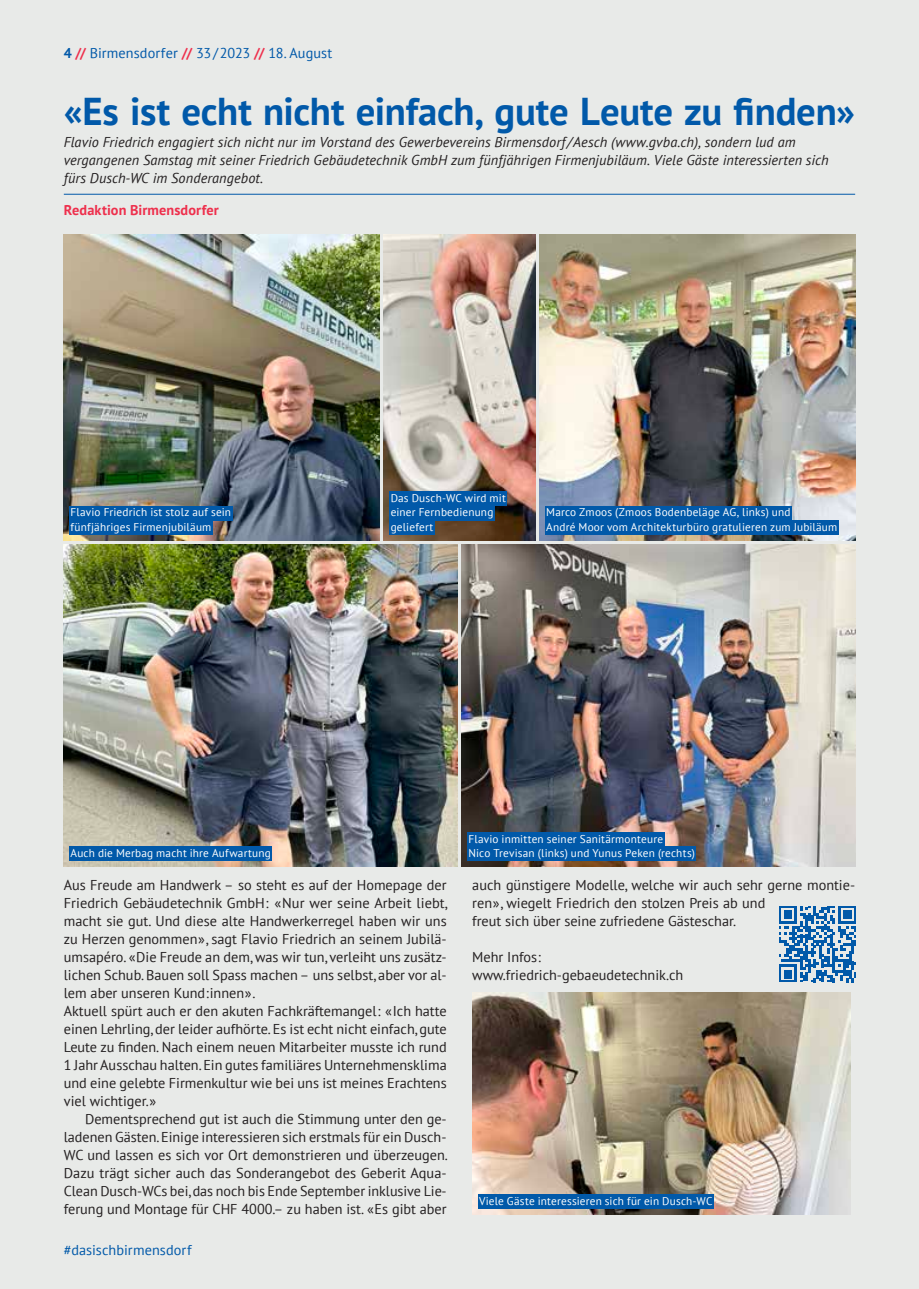
<style>
.page{position:relative;width:919px;height:1289px;background:#fff}
.page>*{position:absolute;margin:0;border:0;box-sizing:border-box;transform-origin:0 0}
.t1{font:700 38.7px "PT Sans";letter-spacing:-.005em;color:#0159a9}
.t2{font:14.25px/18px "PT Sans";color:#231f20}
.t3{font:italic 14.25px/18px "PT Sans";letter-spacing:.005em;color:#231f20}
.t4{font:14.25px "PT Sans";letter-spacing:.005em;color:#0159a9}
.t5{font:700 14.25px "PT Sans";letter-spacing:.01em;color:#ee2f4c}
.t6{font:11.25px/14.2px "PT Sans";letter-spacing:.015em;color:#fff}
.s1{font-weight:700}
.s2{font-weight:700;color:#ee2f4c}
</style>
<div class="page">
<div style="left:0;top:0;width:918px;height:1288px;background:#e8eae8"></div>
<hr style="left:64px;top:194px;width:791px;height:1px;background:#0159a9">
<svg style="left:779px;top:906px;width:76px;height:76px"></svg>
<img style="left:64px;top:235px;width:315px;height:305px">
<div style="left:69px;top:505px;width:163px;height:15px;background:#0159a9"></div>
<div style="left:69px;top:520px;width:144px;height:15px;background:#0159a9"></div>
<img style="left:539px;top:235px;width:316px;height:305px">
<img style="left:384px;top:235px;width:151px;height:305px">
<div style="left:545px;top:505px;width:246px;height:15px;background:#0159a9"></div>
<div style="left:545px;top:520px;width:293px;height:15px;background:#0159a9"></div>
<div style="left:389px;top:491px;width:118px;height:15px;background:#0159a9"></div>
<div style="left:389px;top:505px;width:105px;height:15px;background:#0159a9"></div>
<div style="left:389px;top:520px;width:45px;height:15px;background:#0159a9"></div>
<img style="left:64px;top:544px;width:393px;height:322px">
<img style="left:461px;top:544px;width:394px;height:322px">
<div style="left:69px;top:846px;width:203px;height:15px;background:#0159a9"></div>
<div style="left:467px;top:832px;width:197px;height:15px;background:#0159a9"></div>
<div style="left:467px;top:846px;width:229px;height:15px;background:#0159a9"></div>
<img style="left:472px;top:992px;width:378px;height:222px">
<div style="left:477px;top:1193px;width:236px;height:15px;background:#0159a9"></div>
<p class="t4" style="left:64px;top:44px;width:270px"><span class="s1">4</span> <span class="s2">//</span> Birmensdorfer <span class="s2">//</span> 33/2023 <span class="s2">//</span> 18. August</p>
<h1 class="t1" style="left:64px;top:86px;width:792px">«Es ist echt nicht einfach, gute Leute zu finden»</h1>
<p class="t3" style="left:64px;top:133px;width:766px">Flavio Friedrich engagiert sich nicht nur im Vorstand des Gewerbevereins Birmensdorf/Aesch (www.gvba.ch), sondern lud am vergangenen Samstag mit seiner Friedrich Gebäudetechnik GmbH zum fünfjährigen Firmenjubiläum. Viele Gäste interessierten sich fürs Dusch-WC im Sonderangebot.</p>
<p class="t5" style="left:64px;top:200px;width:156px">Redaktion Birmensdorfer</p>
<p class="t6" style="left:390px;top:491px;width:117px">Das Dusch-WC wird mit einer Fernbedienung geliefert</p>
<p class="t6" style="left:71px;top:505px;width:162px">Flavio Friedrich ist stolz auf sein fünfjähriges Firmenjubiläum</p>
<p class="t6" style="left:546px;top:505px;width:292px">Marco Zmoos (Zmoos Bodenbeläge AG, links) und<br>André Moor vom Architekturbüro gratulieren zum Jubiläum</p>
<p class="t6" style="left:71px;top:845px;width:202px">Auch die Merbag macht ihre Aufwartung</p>
<p class="t2" style="left:64px;top:875px;width:385px">Aus Freude am Handwerk – so steht es auf der Homepage der Friedrich Gebäudetechnik GmbH: «Nur wer seine Arbeit liebt, macht sie gut. Und diese alte Handwerkerregel haben wir uns zu Herzen genommen», sagt Flavio Friedrich an seinem Jubilä&shy;umsapéro. «Die Freude an dem, was wir tun, verleiht uns zusätz&shy;lichen Schub. Bauen soll Spass machen – uns selbst, aber vor al&shy;lem aber unseren Kund:innen».<br>Aktuell spürt auch er den akuten Fachkräftemangel: «Ich hatte einen Lehrling, der leider aufhörte. Es ist echt nicht einfach, gute Leute zu finden. Nach einem neuen Mitarbeiter musste ich rund 1 Jahr Ausschau halten. Ein gutes familiäres Unternehmensklima und eine gelebte Firmenkultur wie bei uns ist meines Erachtens viel wichtiger.»</p>
<p class="t2" style="left:64px;top:1109px;width:385px;text-indent:21px">Dementsprechend gut ist auch die Stimmung unter den ge&shy;ladenen Gästen. Einige interessieren sich erstmals für ein Dusch-WC und lassen es sich vor Ort demonstrieren und überzeugen.<br>Dazu trägt sicher auch das Sonderangebot des Geberit Aqua-Clean Dusch-WCs bei, das noch bis Ende September inklusive Lie&shy;ferung und Montage für CHF 4000.– zu haben ist. «Es gibt aber</p>
<p class="t4" style="left:64px;top:1240px;width:129px">#dasischbirmensdorf</p>
<p class="t6" style="left:468px;top:831px;width:228px">Flavio inmitten seiner Sanitärmonteure<br>Nico Trevisan (links) und Yunus Peken (rechts)</p>
<p class="t2" style="left:472px;top:875px;width:384px">auch günstigere Modelle, welche wir auch sehr gerne montie&shy;ren», wiegelt Friedrich den stolzen Preis ab und<br>freut sich über seine zufriedene Gästeschar.</p>
<p class="t2" style="left:472px;top:947px;width:212px">Mehr Infos: www.friedrich-gebaeudetechnik.ch</p>
<p class="t6" style="left:479px;top:1193px;width:235px">Viele Gäste interessieren sich für ein Dusch-WC</p>
</div>
